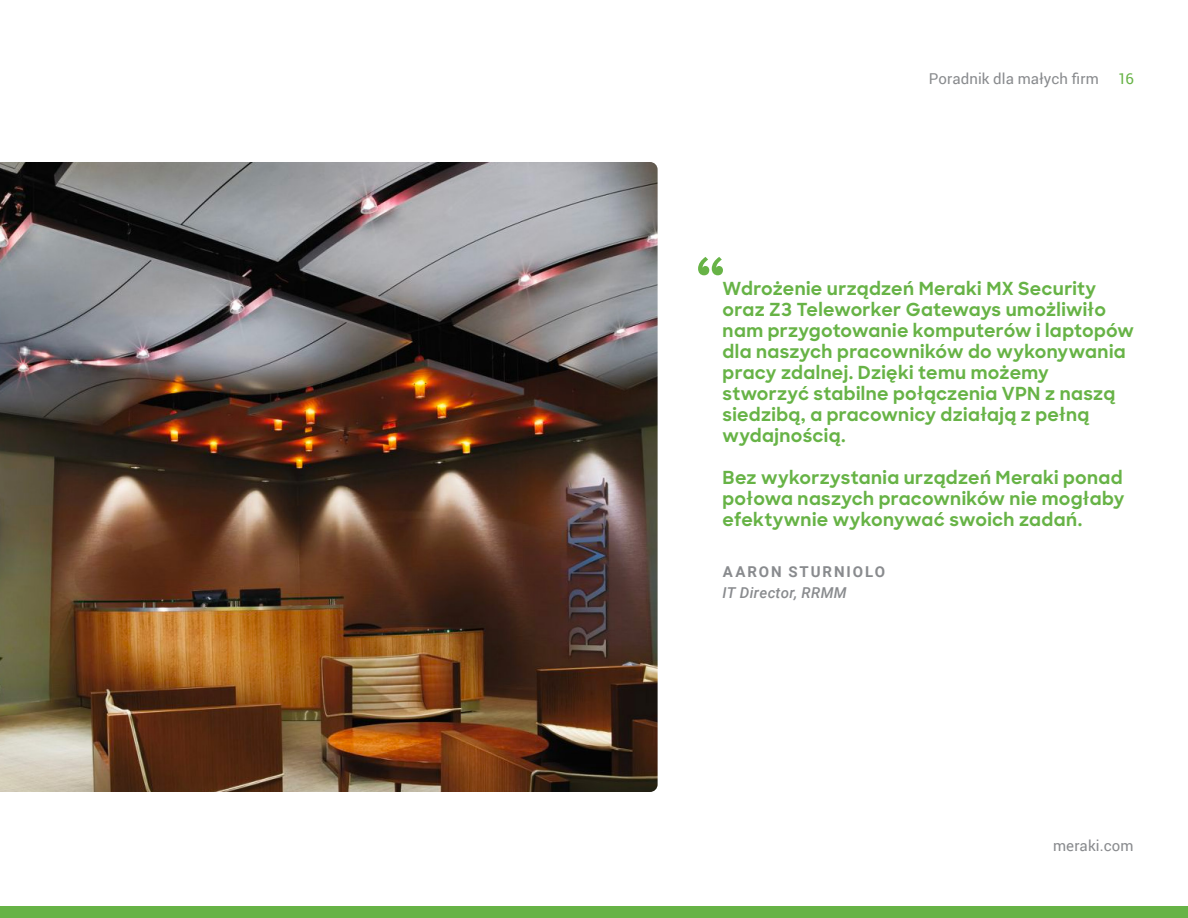
<style>
.page{position:relative;width:1188px;height:918px;background:#fff}
.page>*{position:absolute;margin:0;border:0;box-sizing:border-box;transform-origin:0 0}
._1_-_Quote_-_Mark{font:700 60px "Sharp Sans";color:#67b346}
._2_-_Quote_-_Text{font:700 18px/21px "Sharp Sans";letter-spacing:.015em;color:#67b346}
.t1{font:15px "Roboto";letter-spacing:.01em;color:#898b8e}
._3_-_Quote_-_Author{font:italic 500 15px "Roboto";letter-spacing:.025em;color:#898b8e}
._3_-_Quote_-_Author-2{font:700 15px "Roboto";letter-spacing:.13em;color:#898b8e}
.t2{font:15px "Roboto";color:#67b346}
</style>
<div class="page">
<img style="left:0;top:162px;width:658px;height:630px">
<div style="left:0;top:906px;width:1188px;height:12px;background:#67b346"></div>
<p class="t1" style="left:929px;top:68px;width:171px">Poradnik dla małych firm</p>
<p class="t2" style="left:1118px;top:68px;width:17px">16</p>
<p class="_1_-_Quote_-_Mark" style="left:696px;top:235px;width:31px">“</p>
<p class="_2_-_Quote_-_Text" style="left:723px;top:278px;width:413px">Wdrożenie urządzeń Meraki MX Security oraz Z3 Teleworker Gateways umożliwiło nam przygotowanie komputerów i laptopów dla naszych pracowników do wykonywania pracy zdalnej. Dzięki temu możemy stworzyć stabilne połączenia VPN z naszą siedzibą, a pracownicy działają z pełną wydajnością.</p>
<p class="_2_-_Quote_-_Text" style="left:723px;top:467px;width:403px;text-align:justify">Bez wykorzystania urządzeń Meraki ponad połowa naszych pracowników nie mogłaby efektywnie wykonywać swoich zadań.</p>
<p class="_3_-_Quote_-_Author-2" style="left:723px;top:561px;width:164px">AARON STURNIOLO</p>
<p class="_3_-_Quote_-_Author" style="left:723px;top:582px;width:126px">IT Director, RRMM</p>
<p class="t1" style="left:1053px;top:835px;width:82px">meraki.com</p>
</div>
